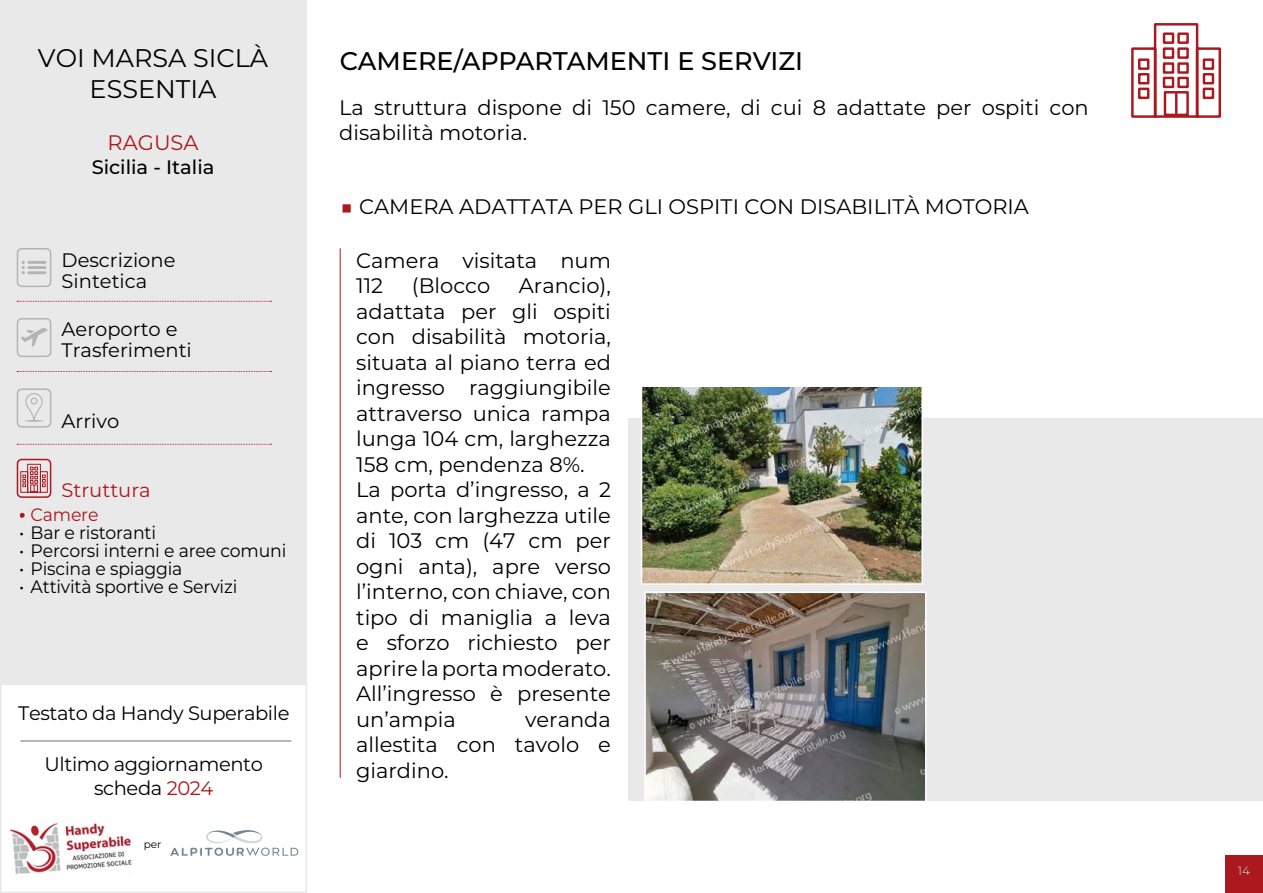
<style>
.page{position:relative;width:1263px;height:893px;background:#fff}
.page>*{position:absolute;margin:0;border:0;box-sizing:border-box;transform-origin:0 0}
.t1{font:500 25.5px "Montserrat";color:#000}
.t2{font:100 25.5px/30.6px "Montserrat";color:#000;text-align:center}
.t3{font:100 21px/25.5px "Montserrat";color:#000}
.t4{font:100 21px "Montserrat";color:#ab191f}
.t5{font:100 19.5px/24px "Montserrat";letter-spacing:-.02em;color:#000;text-align:center}
.t6{font:100 19.5px/21px "Montserrat";color:#000}
.t7{font:500 19.5px "Montserrat";color:#000}
.t8{font:100 19.5px "Montserrat";color:#ab191f}
.t9{font:100 18px "Montserrat";letter-spacing:-.01em;color:#000;scale:.96 1}
.t10{font:100 18px "Montserrat";letter-spacing:-.01em;color:#ab191f;scale:.96 1}
.t11{font:100 12px "Montserrat";color:#b3b4b3}
.t12{font:100 10.5px "Montserrat";color:#000}
.s1{color:#000}
.s2{color:#ab191f}
</style>
<div class="page">
<div style="left:1225px;top:855px;width:38px;height:38px;background:#ab191f"></div>
<div style="left:0;top:0;width:306px;height:685px;background:#e9e9e9"></div>
<svg style="left:17px;top:301px;width:255px;height:1px"></svg>
<svg style="left:17px;top:371px;width:255px;height:1px"></svg>
<svg style="left:17px;top:444px;width:255px;height:1px"></svg>
<div style="left:17px;top:248px;width:34px;height:39px;border:2px solid #b3b4b3;border-radius:4px"></div>
<div style="left:17px;top:318px;width:34px;height:39px;border:2px solid #b3b4b3;border-radius:4px"></div>
<div style="left:17px;top:388px;width:34px;height:40px;border:2px solid #b3b4b3;border-radius:4px"></div>
<div style="left:17px;top:459px;width:34px;height:39px;border:2px solid #ab191f;border-radius:4px"></div>
<svg style="left:20px;top:328px;width:28px;height:19px"></svg>
<svg style="left:25px;top:393px;width:19px;height:33px"></svg>
<svg style="left:20px;top:464px;width:28px;height:29px"></svg>
<hr style="left:29px;top:261px;width:16px;height:3px;background:#b3b4b3">
<hr style="left:29px;top:266px;width:16px;height:3px;background:#b3b4b3">
<hr style="left:29px;top:271px;width:16px;height:3px;background:#b3b4b3">
<svg style="left:22px;top:261px;width:3px;height:13px"></svg>
<svg style="left:170px;top:830px;width:128px;height:26px"></svg>
<img style="left:9px;top:823px;width:123px;height:51px">
<svg style="left:20px;top:513px;width:5px;height:5px"></svg>
<hr style="left:20px;top:740px;width:271px;height:2px;background:#9ca0a3">
<svg style="left:1131px;top:23px;width:90px;height:95px"></svg>
<div style="left:340px;top:418px;width:923px;height:383px;background:#e9e9e9"></div>
<img style="left:644px;top:387px;width:276px;height:195px">
<div style="left:641px;top:374px;width:282px;height:211px;border:2px solid #fff"></div>
<img style="left:647px;top:594px;width:276px;height:205px">
<div style="left:644px;top:591px;width:282px;height:211px;border:2px solid #fff"></div>
<div style="left:339px;top:216px;width:289px;height:614px;background:#fff"></div>
<div style="left:637px;top:237px;width:289px;height:150px;background:#fff"></div>
<hr style="left:340px;top:248px;width:1px;height:530px;background:#ab191f">
<p class="t2" style="left:38px;top:42px;width:232px">VOI MARSA SICLÀ<br>ESSENTIA</p>
<p class="t4" style="left:108px;top:129px;width:93px">RAGUSA</p>
<p class="t7" style="left:92px;top:153px;width:124px">Sicilia - Italia</p>
<p class="t6" style="left:62px;top:249px;width:115px">Descrizione<br>Sintetica</p>
<p class="t6" style="left:62px;top:318px;width:132px">Aeroporto e<br>Trasferimenti</p>
<p class="t5" style="left:62px;top:409px;width:59px">Arrivo</p>
<p class="t8" style="left:62px;top:477px;width:91px">Struttura</p>
<p class="t10" style="left:19px;top:502px;width:84px"><span class="s1">•</span> Camere</p>
<p class="t9" style="left:19px;top:520px;width:144px">• Bar e ristoranti</p>
<p class="t9" style="left:19px;top:538px;width:280px">• Percorsi interni e aree comuni</p>
<p class="t9" style="left:19px;top:556px;width:172px">• Piscina e spiaggia</p>
<p class="t9" style="left:19px;top:574px;width:229px">• Attività sportive e Servizi</p>
<p class="t5" style="left:18px;top:701px;width:273px">Testato da Handy Superabile</p>
<p class="t5" style="left:45px;top:752px;width:220px">Ultimo aggiornamento scheda <span class="s2">2024</span></p>
<p class="t12" style="left:144px;top:837px;width:19px">per</p>
<p class="t1" style="left:340px;top:44px;width:465px">CAMERE/APPARTAMENTI E SERVIZI</p>
<p class="t3" style="left:339px;top:94px;width:751px">La struttura dispone di 150 camere, di cui 8 adattate per ospiti con disabilità motoria.</p>
<p class="t3" style="left:341px;top:193px;width:690px"><span class="s2">■</span> CAMERA ADATTATA PER GLI OSPITI CON DISABILITÀ MOTORIA</p>
<p class="t3" style="left:356px;top:247px;width:256px">Camera visitata num<br>112</p>
<p class="t3" style="left:356px;top:273px;width:256px;text-indent:163px">Arancio), adattata per gli ospiti con disabilità motoria, situata al piano terra ed ingresso raggiungibile attraverso unica rampa lunga 104 cm, larghezza<br>158 cm, pendenza 8%.<br>La porta d’ingresso, a 2 ante, con larghezza utile di 103 cm (47 cm per ogni anta), apre verso l’interno, con chiave, con tipo di maniglia a leva e sforzo richiesto per aprire la porta moderato.<br>All’ingresso è presente un’ampia</p>
<p class="t3" style="left:412px;top:273px;width:80px">(Blocco</p>
<p class="t3" style="left:356px;top:706px;width:256px;text-align:justify;text-indent:169px">veranda allestita con tavolo e giardino.</p>
<p class="t11" style="left:1238px;top:863px;width:14px">14</p>
</div>
